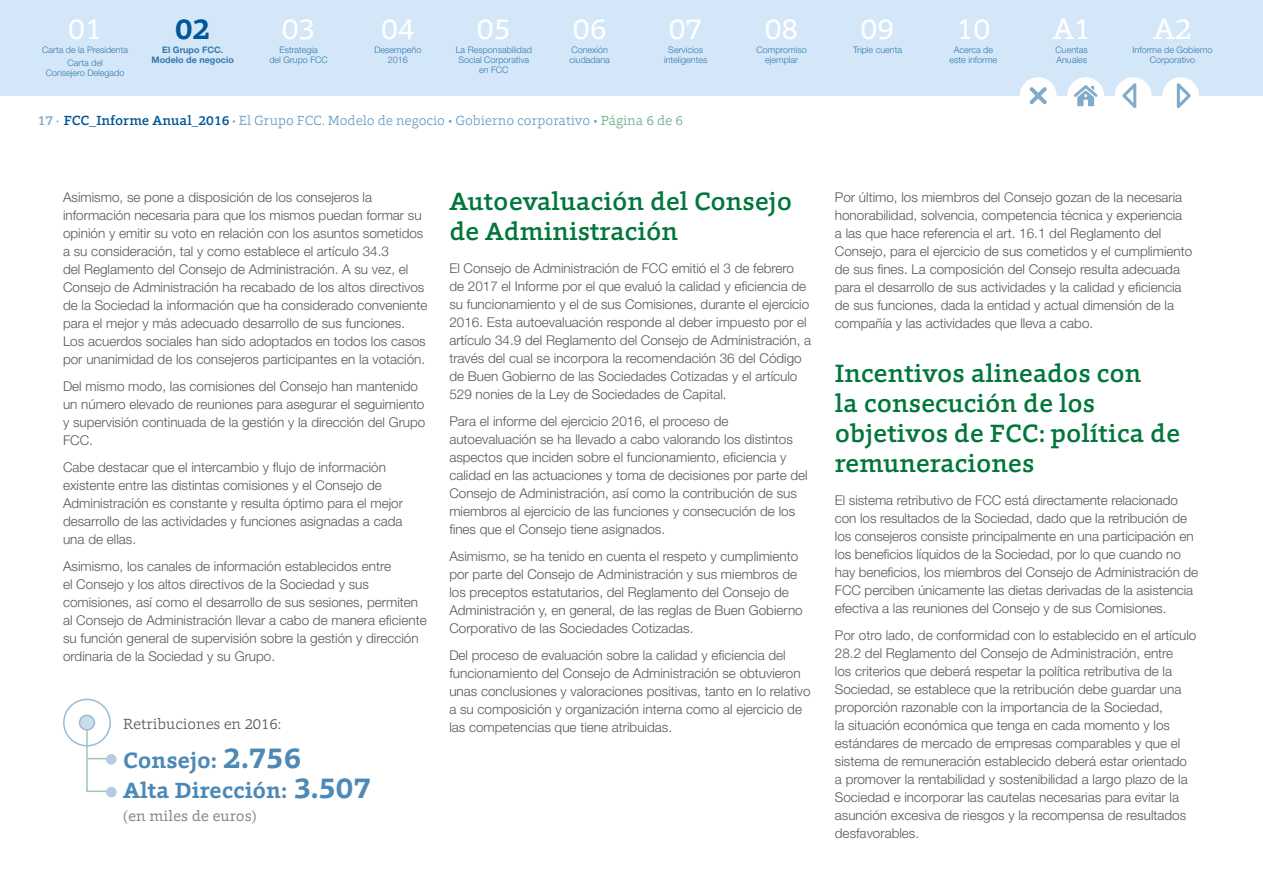
<style>
.page{position:relative;width:1263px;height:893px;background:#fff}
.page>*{position:absolute;margin:0;border:0;box-sizing:border-box;transform-origin:0 0}
.t1{font:30px "Foro";color:#fff}
.t2{font:700 30px "Foro";color:#005697}
.t3{font:500 25.5px/30px "Foro";color:#00763b}
.t4{font:700 22.5px/30px "Foro";letter-spacing:-.005em;color:#4d89b6}
.t5{font:300 15px "Foro";color:#54585a}
.t6{font:15px "Foro";color:#878a8b}
.t7{font:300 13.5px/18px "Helvetica Neue LT";color:#54585a}
.t8{font:300 13.5px "Foro";color:#669ac1}
.t9{font:300 9px/9.8px "Helvetica Neue LT";color:#3378ac;text-align:center}
.t10{font:700 9px/9.8px "Helvetica Neue LT";color:#3378ac;text-align:center}
.s1{font-weight:500;color:#80abcb}
.s2{font-weight:500;color:#005697}
.s3{font-weight:700}
.s4{color:#66ad89}
.s5{font-size:30px}
</style>
<div class="page">
<div style="left:0;top:0;width:1263px;height:96px;background:#d4e7f8"></div>
<div style="left:1162px;top:77px;width:37px;height:37px;background:#fff;border-radius:50%"></div>
<div style="left:1115px;top:77px;width:37px;height:37px;background:#fff;border-radius:50%"></div>
<div style="left:1067px;top:77px;width:37px;height:37px;background:#fff;border-radius:50%"></div>
<div style="left:1020px;top:77px;width:36px;height:37px;background:#fff;border-radius:50%"></div>
<svg style="left:1074px;top:85px;width:24px;height:21px"></svg>
<svg style="left:1122px;top:83px;width:14px;height:25px"></svg>
<svg style="left:1177px;top:83px;width:14px;height:25px"></svg>
<svg style="left:1029px;top:87px;width:18px;height:17px"></svg>
<div style="left:63px;top:699px;width:48px;height:47px;border:2px solid #99bbd5;border-radius:50%"></div>
<svg style="left:85px;top:722px;width:27px;height:70px"></svg>
<div style="left:106px;top:754px;width:11px;height:11px;background:#b3cce0;border-radius:50%"></div>
<div style="left:106px;top:787px;width:11px;height:10px;background:#b3cce0;border-radius:50%"></div>
<div style="left:80px;top:715px;width:14px;height:15px;background:#ccddea;border-radius:50%"></div>
<div style="left:79px;top:714px;width:16px;height:17px;border:2px solid #99bbd5;border-radius:50%"></div>
<h1 class="t1" style="left:68px;top:10px;width:35px">01</h1>
<h1 class="t2" style="left:175px;top:9px;width:36px">02</h1>
<h1 class="t1" style="left:282px;top:10px;width:35px">03</h1>
<h1 class="t1" style="left:381px;top:10px;width:35px">04</h1>
<h1 class="t1" style="left:477px;top:10px;width:35px">05</h1>
<h1 class="t1" style="left:573px;top:10px;width:35px">06</h1>
<h1 class="t1" style="left:669px;top:10px;width:35px">07</h1>
<h1 class="t1" style="left:765px;top:10px;width:35px">08</h1>
<h1 class="t1" style="left:861px;top:10px;width:35px">09</h1>
<h1 class="t1" style="left:956px;top:10px;width:35px">10</h1>
<h1 class="t1" style="left:1153px;top:9px;width:40px">A2</h1>
<h1 class="t1" style="left:1053px;top:9px;width:40px">A1</h1>
<p class="t9" style="left:42px;top:43px;width:87px;line-height:13.2px">Carta de la Presidenta<br>Carta del</p>
<p class="t9" style="left:46px;top:68px;width:80px">Consejero Delegado</p>
<p class="t10" style="left:152px;top:45px;width:84px">El Grupo FCC.<br>Modelo de negocio</p>
<p class="t9" style="left:374px;top:45px;width:49px">Desempeño<br>2016</p>
<p class="t9" style="left:569px;top:45px;width:42px;text-align:left">Conexión ciudadana</p>
<p class="t9" style="left:664px;top:45px;width:45px">Servicios inteligentes</p>
<p class="t9" style="left:756px;top:45px;width:52px">Compromiso ejemplar</p>
<p class="t9" style="left:853px;top:45px;width:51px">Triple cuenta</p>
<p class="t9" style="left:949px;top:45px;width:49px">Acerca de este informe</p>
<p class="t9" style="left:1132px;top:45px;width:82px">Informe de Gobierno<br>Corporativo</p>
<p class="t9" style="left:1056px;top:45px;width:34px;text-align:left">Cuentas<br>Anuales</p>
<p class="t9" style="left:456px;top:45px;width:78px">La Responsabilidad<br>Social Corporativa en FCC</p>
<p class="t9" style="left:269px;top:45px;width:60px">Estrategia<br>del Grupo FCC</p>
<p class="t8" style="left:38px;top:112px;width:647px"><span class="s1">17 ·</span> <span class="s2">FCC_Informe Anual_2016</span> <span class="s3">·</span> El Grupo FCC. Modelo de negocio • Gobierno corporativo • <span class="s4">Página 6 de 6</span></p>
<p class="t7" style="left:63px;top:188px;width:366px">Asimismo, se pone a disposición de los consejeros la información necesaria para que los mismos puedan formar su opinión y emitir su voto en relación con los asuntos sometidos a su consideración, tal y como establece el artículo 34.3<br>del Reglamento del Consejo de Administración. A su vez, el Consejo de Administración ha recabado de los altos directivos de la Sociedad la información que ha considerado conveniente para el mejor y más adecuado desarrollo de sus funciones.<br>Los acuerdos sociales han sido adoptados en todos los casos por unanimidad de los consejeros participantes en la votación.</p>
<p class="t7" style="left:63px;top:377px;width:364px">Del mismo modo, las comisiones del Consejo han mantenido un número elevado de reuniones para asegurar el seguimiento y supervisión continuada de la gestión y la dirección del Grupo FCC.</p>
<p class="t7" style="left:63px;top:458px;width:341px">Cabe destacar que el intercambio y flujo de información existente entre las distintas comisiones y el Consejo de Administración es constante y resulta óptimo para el mejor desarrollo de las actividades y funciones asignadas a cada una de ellas.</p>
<p class="t7" style="left:63px;top:557px;width:365px">Asimismo, los canales de información establecidos entre<br>el Consejo y los altos directivos de la Sociedad y sus comisiones, así como el desarrollo de sus sesiones, permiten al Consejo de Administración llevar a cabo de manera eficiente su función general de supervisión sobre la gestión y dirección ordinaria de la Sociedad y su Grupo.</p>
<p class="t5" style="left:123px;top:714px;width:159px">Retribuciones en 2016:</p>
<h3 class="t4" style="left:123px;top:745px;width:249px">Consejo: <span class="s5">2.756<br></span>Alta Dirección: <span class="s5">3.507</span></h3>
<p class="t6" style="left:123px;top:806px;width:135px">(en miles de euros)</p>
<h2 class="t3" style="left:449px;top:186px;width:344px">Autoevaluación del Consejo de Administración</h2>
<p class="t7" style="left:449px;top:259px;width:363px">El Consejo de Administración de FCC emitió el 3 de febrero de 2017 el Informe por el que evaluó la calidad y eficiencia de su funcionamiento y el de sus Comisiones, durante el ejercicio 2016. Esta autoevaluación responde al deber impuesto por el artículo 34.9 del Reglamento del Consejo de Administración, a través del cual se incorpora la recomendación 36 del Código de Buen Gobierno de las Sociedades Cotizadas y el artículo 529 nonies de la Ley de Sociedades de Capital.</p>
<p class="t7" style="left:449px;top:412px;width:360px">Para el informe del ejercicio 2016, el proceso de autoevaluación se ha llevado a cabo valorando los distintos aspectos que inciden sobre el funcionamiento, eficiencia y calidad en las actuaciones y toma de decisiones por parte del Consejo de Administración, así como la contribución de sus miembros al ejercicio de las funciones y consecución de los fines que el Consejo tiene asignados.</p>
<p class="t7" style="left:449px;top:547px;width:355px">Asimismo, se ha tenido en cuenta el respeto y cumplimiento por parte del Consejo de Administración y sus miembros de los preceptos estatutarios, del Reglamento del Consejo de Administración y, en general, de las reglas de Buen Gobierno Corporativo de las Sociedades Cotizadas.</p>
<p class="t7" style="left:449px;top:646px;width:363px">Del proceso de evaluación sobre la calidad y eficiencia del funcionamiento del Consejo de Administración se obtuvieron unas conclusiones y valoraciones positivas, tanto en lo relativo a su composición y organización interna como al ejercicio de las competencias que tiene atribuidas.</p>
<p class="t7" style="left:835px;top:188px;width:359px">Por último, los miembros del Consejo gozan de la necesaria honorabilidad, solvencia, competencia técnica y experiencia a las que hace referencia el art. 16.1 del Reglamento del Consejo, para el ejercicio de sus cometidos y el cumplimiento de sus fines. La composición del Consejo resulta adecuada para el desarrollo de sus actividades y la calidad y eficiencia de sus funciones, dada la entidad y actual dimensión de la compañía y las actividades que lleva a cabo.</p>
<h2 class="t3" style="left:835px;top:358px;width:347px">Incentivos alineados con<br>la consecución de los objetivos de FCC: política de remuneraciones</h2>
<p class="t7" style="left:835px;top:491px;width:365px">El sistema retributivo de FCC está directamente relacionado con los resultados de la Sociedad, dado que la retribución de los consejeros consiste principalmente en una participación en los beneficios líquidos de la Sociedad, por lo que cuando no hay beneficios, los miembros del Consejo de Administración de FCC perciben únicamente las dietas derivadas de la asistencia efectiva a las reuniones del Consejo y de sus Comisiones.</p>
<p class="t7" style="left:835px;top:626px;width:363px">Por otro lado, de conformidad con lo establecido en el artículo 28.2 del Reglamento del Consejo de Administración, entre<br>los criterios que deberá respetar la política retributiva de la Sociedad, se establece que la retribución debe guardar una proporción razonable con la importancia de la Sociedad,<br>la situación económica que tenga en cada momento y los estándares de mercado de empresas comparables y que el sistema de remuneración establecido deberá estar orientado a promover la rentabilidad y sostenibilidad a largo plazo de la Sociedad e incorporar las cautelas necesarias para evitar la asunción excesiva de riesgos y la recompensa de resultados desfavorables.</p>
</div>
